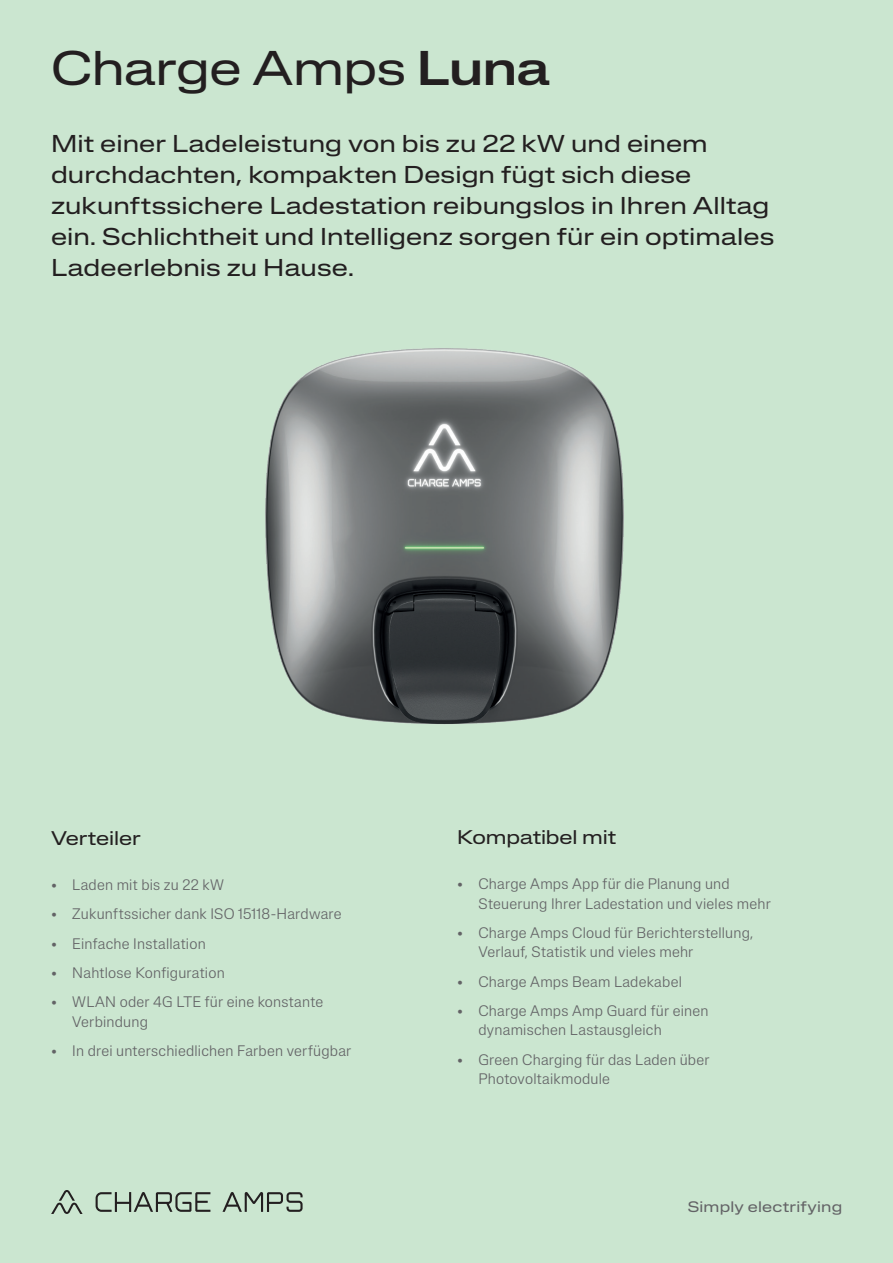
<style>
.page{position:relative;width:893px;height:1263px;background:#cbe6d0}
.page>*{position:absolute;margin:0;border:0;box-sizing:border-box;transform-origin:0 0}
.t1{font:expanded 48px "Lateral";letter-spacing:-.01em;color:#231f20}
.t2{font:expanded 24px/31.2px "Lateral";letter-spacing:.005em;color:#231f20}
.t3{font:expanded 19.5px "Lateral";letter-spacing:-.005em;color:#231f20}
.t4{font:300 15px/19.5px "Lateral Standard";letter-spacing:.015em;color:#636366}
.t5{font:expanded 15px "Lateral";letter-spacing:.015em;color:#636366}
.s1{font-weight:500}
</style>
<div class="page">
<svg style="left:51px;top:1190px;width:252px;height:24px"></svg>
<img style="left:265px;top:348px;width:359px;height:377px">
<h1 class="t1" style="left:51px;top:40px;width:500px">Charge Amps <span class="s1">Luna</span></h1>
<p class="t2" style="left:51px;top:127px;width:725px">Mit einer Ladeleistung von bis zu 22 kW und einem durchdachten, kompakten Design fügt sich diese zukunftssichere Ladestation reibungslos in Ihren Alltag ein. Schlichtheit und Intelligenz sorgen für ein optimales Ladeerlebnis zu Hause.</p>
<h3 class="t3" style="left:51px;top:827px;width:91px">Verteiler</h3>
<p class="t4" style="left:51px;top:875px;width:174px">• Laden mit bis zu 22 kW</p>
<p class="t4" style="left:51px;top:904px;width:292px">• Zukunftssicher dank ISO 15118-Hardware</p>
<p class="t4" style="left:51px;top:933px;width:156px">• Einfache Installation</p>
<p class="t4" style="left:51px;top:963px;width:175px">• Nahtlose Konfiguration</p>
<p class="t4" style="left:72px;top:992px;width:253px;text-indent:-21px">• WLAN oder 4G LTE für eine konstante<br>Verbindung</p>
<p class="t4" style="left:51px;top:1041px;width:302px">• In drei unterschiedlichen Farben verfügbar</p>
<h3 class="t3" style="left:457px;top:826px;width:161px">Kompatibel mit</h3>
<p class="t4" style="left:478px;top:874px;width:294px;text-indent:-21px">• Charge Amps App für die Planung und<br>Steuerung Ihrer Ladestation und vieles mehr</p>
<p class="t4" style="left:478px;top:923px;width:276px;text-indent:-21px">• Charge Amps Cloud für Berichterstellung,<br>Verlauf, Statistik und vieles mehr</p>
<p class="t4" style="left:457px;top:971px;width:226px">• Charge Amps Beam Ladekabel</p>
<p class="t4" style="left:478px;top:1001px;width:232px;text-indent:-21px">• Charge Amps Amp Guard für einen dynamischen Lastausgleich</p>
<p class="t4" style="left:478px;top:1049px;width:233px;text-indent:-21px">• Green Charging für das Laden über<br>Photovoltaikmodule</p>
<p class="t5" style="left:688px;top:1198px;width:156px">Simply electrifying</p>
</div>
